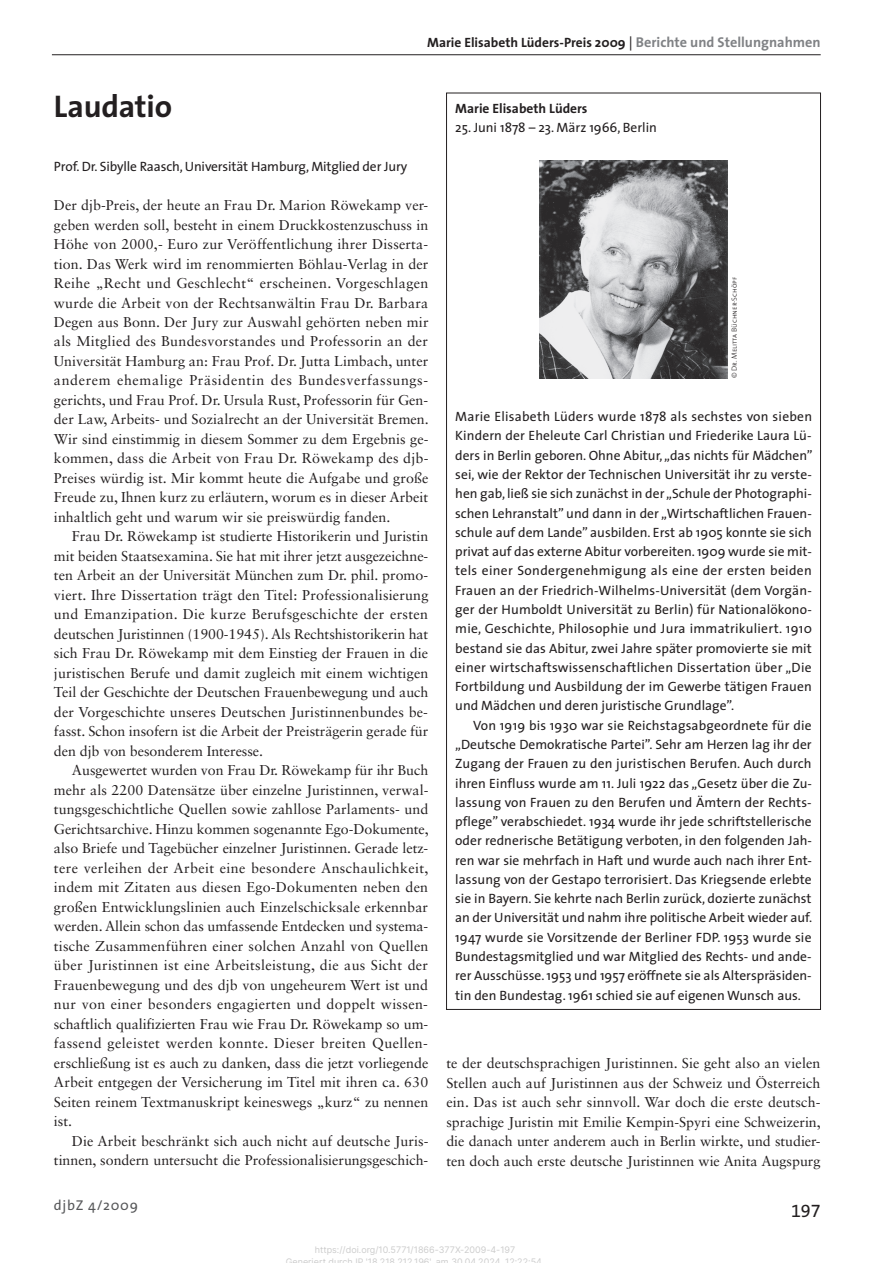
<style>
.page{position:relative;width:893px;height:1263px;background:#fff}
.page>*{position:absolute;margin:0;border:0;box-sizing:border-box;transform-origin:0 0}
.t1{font:700 31.5px "The Sans";letter-spacing:-.005em;color:#231f20}
.t2{font:18px "The Sans Expert";color:#231f20}
.t3{font:14.25px/19.5px "Sabon LT Std";color:#231f20;text-align:justify}
.t4{font:14.25px "The Sans";letter-spacing:.05em;color:#57585a}
.t5{font:13.5px/19.4px "The Sans";color:#231f20;text-align:justify}
.t6{font:700 13.5px "The Sans";color:#231f20}
.t7{font:9px/12px "Inter";color:#ccc;text-align:center}
.t8{font:7.5px "The Sans Light Caps";color:#231f20}
.s1{font-weight:400;font-size:14.25px}
.s2{font-size:14.25px;color:#808285}
</style>
<div class="page">
<hr style="left:52px;top:54px;width:769px;height:1px;background:#231f20">
<img style="left:540px;top:160px;width:187px;height:218px">
<h1 class="t1" style="left:54px;top:80px;width:120px">Laudatio</h1>
<p class="t6" style="left:427px;top:31px;width:395px">Marie Elisabeth Lüders-Preis 2009 <span class="s1">|</span> <span class="s2">Berichte und Stellungnahmen</span></p>
<p class="t6" style="left:455px;top:97px;width:134px">Marie Elisabeth Lüders</p>
<p class="t5" style="left:455px;top:117px;width:203px">25. Juni 1878 – 23. März 1966, Berlin</p>
<p class="t5" style="left:54px;top:156px;width:355px">Prof. Dr. Sibylle Raasch, Universität Hamburg, Mitglied der Jury</p>
<p class="t3" style="left:54px;top:195px;width:376px">Der djb-Preis, der heute an Frau Dr. Marion Röwekamp ver&shy;geben werden soll, besteht in einem Druckkostenzuschuss in Höhe von 2000,- Euro zur Veröffentlichung ihrer Disserta&shy;tion. Das Werk wird im renommierten Böhlau-Verlag in der Reihe „Recht und Geschlecht“ erscheinen. Vorgeschlagen wurde die Arbeit von der Rechtsanwältin Frau Dr. Barbara Degen aus Bonn. Der Jury zur Auswahl gehörten neben mir als Mitglied des Bundesvorstandes und Professorin an der Universität Hamburg an: Frau Prof. Dr. Jutta Limbach, unter anderem ehemalige Präsidentin des Bundesverfassungs&shy;gerichts, und Frau Prof. Dr. Ursula Rust, Professorin für Gen&shy;der Law, Arbeits- und Sozialrecht an der Universität Bremen.<br>Wir sind einstimmig in diesem Sommer zu dem Ergebnis ge&shy;kommen, dass die Arbeit von Frau Dr. Röwekamp des djb-Preises würdig ist. Mir kommt heute die Aufgabe und große Freude zu, Ihnen kurz zu erläutern, worum es in dieser Arbeit inhaltlich geht und warum wir sie preiswürdig fanden.</p>
<p class="t3" style="left:54px;top:527px;width:376px;text-indent:18px">Frau Dr. Röwekamp ist studierte Historikerin und Juristin mit beiden Staatsexamina. Sie hat mit ihrer jetzt ausgezeichne&shy;ten Arbeit an der Universität München zum Dr. phil. promo&shy;viert. Ihre Dissertation trägt den Titel: Professionalisierung und Emanzipation. Die kurze Berufsgeschichte der ersten deutschen Juristinnen (1900-1945). Als Rechtshistorikerin hat sich Frau Dr. Röwekamp mit dem Einstieg der Frauen in die juristischen Berufe und damit zugleich mit einem wichtigen Teil der Geschichte der Deutschen Frauenbewegung und auch der Vorgeschichte unseres Deutschen Juristinnenbundes be&shy;fasst. Schon insofern ist die Arbeit der Preisträgerin gerade für den djb von besonderem Interesse.</p>
<p class="t3" style="left:54px;top:760px;width:376px;text-indent:18px">Ausgewertet wurden von Frau Dr. Röwekamp für ihr Buch mehr als 2200 Datensätze über einzelne Juristinnen, verwal&shy;tungsgeschichtliche Quellen sowie zahllose Parlaments- und Gerichtsarchive. Hinzu kommen sogenannte Ego-Dokumente, also Briefe und Tagebücher einzelner Juristinnen. Gerade letz&shy;tere verleihen der Arbeit eine besondere Anschaulichkeit, indem mit Zitaten aus diesen Ego-Dokumenten neben den großen Entwicklungslinien auch Einzelschicksale erkennbar werden. Allein schon das umfassende Entdecken und systema&shy;tische Zusammenführen einer solchen Anzahl von Quellen über Juristinnen ist eine Arbeitsleistung, die aus Sicht der Frauenbewegung und des djb von ungeheurem Wert ist und nur von einer besonders engagierten und doppelt wissen&shy;schaftlich qualifizierten Frau wie Frau Dr. Röwekamp so um&shy;fassend geleistet werden konnte. Dieser breiten Quellen&shy;erschließung ist es auch zu danken, dass die jetzt vorliegende Arbeit entgegen der Versicherung im Titel mit ihren ca. 630<br>Seiten reinem Textmanuskript keineswegs „kurz“ zu nennen ist.</p>
<p class="t3" style="left:54px;top:1131px;width:376px;text-align:right">Die Arbeit beschränkt sich auch nicht auf deutsche Juris&shy;tinnen, sondern untersucht die Professionalisierungsgeschich-</p>
<p class="t4" style="left:54px;top:1193px;width:86px">djbZ 4/2009</p>
<p class="t8" style="left:728px;top:378px;width:103px;rotate:-90deg">© Dr. Melitta Büchner-Schöpf</p>
<p class="t5" style="left:455px;top:406px;width:359px">Marie Elisabeth Lüders wurde 1878 als sechstes von sieben Kindern der Eheleute Carl Christian und Friederike Laura Lü&shy;ders in Berlin geboren. Ohne Abitur, „das nichts für Mädchen” sei, wie der Rektor der Technischen Universität ihr zu verste&shy;hen gab, ließ sie sich zunächst in der „Schule der Photographi&shy;schen Lehranstalt” und dann in der „Wirtschaftlichen Frauen&shy;schule auf dem Lande” ausbilden. Erst ab 1905 konnte sie sich privat auf das externe Abitur vorbereiten. 1909 wurde sie mit&shy;tels einer Sondergenehmigung als eine der ersten beiden Frauen an der Friedrich-Wilhelms-Universität (dem Vorgän&shy;ger der Humboldt Universität zu Berlin) für Nationalökono&shy;mie, Geschichte, Philosophie und Jura immatrikuliert. 1910 bestand sie das Abitur, zwei Jahre später promovierte sie mit einer wirtschaftswissenschaftlichen Dissertation über „Die Fortbildung und Ausbildung der im Gewerbe tätigen Frauen und Mädchen und deren juristische Grundlage”.</p>
<p class="t5" style="left:455px;top:715px;width:359px;text-indent:18px">Von 1919 bis 1930 war sie Reichstagsabgeordnete für die „Deutsche Demokratische Partei”. Sehr am Herzen lag ihr der Zugang der Frauen zu den juristischen Berufen. Auch durch ihren Einfluss wurde am 11. Juli 1922 das „Gesetz über die Zu&shy;lassung von Frauen zu den Berufen und Ämtern der Rechts&shy;pflege” verabschiedet. 1934 wurde ihr jede schriftstellerische oder rednerische Betätigung verboten, in den folgenden Jah&shy;ren war sie mehrfach in Haft und wurde auch nach ihrer Ent&shy;lassung von der Gestapo terrorisiert. Das Kriegsende erlebte sie in Bayern. Sie kehrte nach Berlin zurück, dozierte zunächst an der Universität und nahm ihre politische Arbeit wieder auf.<br>1947 wurde sie Vorsitzende der Berliner FDP. 1953 wurde sie Bundestagsmitglied und war Mitglied des Rechts- und ande&shy;rer Ausschüsse. 1953 und 1957 eröffnete sie als Alterspräsiden&shy;tin den Bundestag. 1961 schied sie auf eigenen Wunsch aus.</p>
<p class="t3" style="left:446px;top:1053px;width:376px">te der deutschsprachigen Juristinnen. Sie geht also an vielen Stellen auch auf Juristinnen aus der Schweiz und Österreich ein. Das ist auch sehr sinnvoll. War doch die erste deutsch&shy;sprachige Juristin mit Emilie Kempin-Spyri eine Schweizerin, die danach unter anderem auch in Berlin wirkte, und studier&shy;ten doch auch erste deutsche Juristinnen wie Anita Augspurg</p>
<p class="t2" style="left:791px;top:1195px;width:31px">197</p>
<p class="t7" style="left:286px;top:1243px;width:258px">https://doi.org/10.5771/1866-377X-2009-4-197<br>Generiert durch IP '18 218 212 196' am 30 04 2024 12:22:54</p>
</div>
